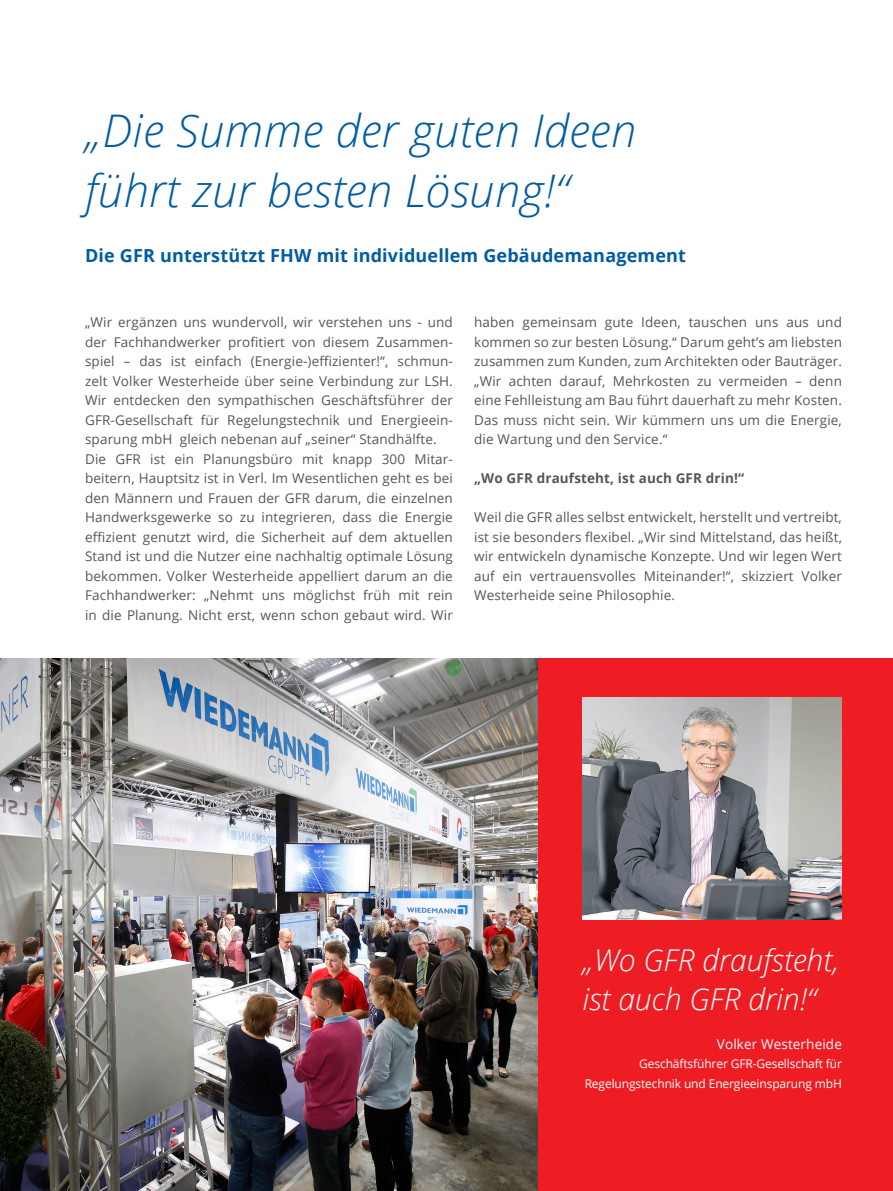
<style>
.page{position:relative;width:893px;height:1191px;background:#fff}
.page>*{position:absolute;margin:0;border:0;box-sizing:border-box;transform-origin:0 0}
.t1{font:italic 300 45px/60px "Open Sans";letter-spacing:.01em;color:#015ca3}
.t2{font:italic 300 30px/39px "Open Sans";color:#fff}
.t3{font:700 18px "Open Sans";letter-spacing:.01em;color:#015ca3}
.t4{font:13.5px/19.5px "Open Sans";letter-spacing:.01em;color:#575657;text-align:justify}
.t5{font:700 13.5px "Open Sans";letter-spacing:.01em;color:#575657}
.t6{font:13.5px "Open Sans";letter-spacing:.01em;color:#fff}
.t7{font:12px/19.5px "Open Sans";letter-spacing:-.01em;color:#fff;text-align:right}
</style>
<div class="page">
<img style="left:0;top:658px;width:539px;height:533px">
<div style="left:539px;top:658px;width:354px;height:533px;background:#ee1d23"></div>
<img style="left:583px;top:698px;width:259px;height:221px">
<h1 class="t1" style="left:85px;top:99px;width:553px">„Die Summe der guten Ideen führt zur besten Lösung!“</h1>
<h3 class="t3" style="left:85px;top:242px;width:602px">Die GFR unterstützt FHW mit individuellem Gebäudemanagement</h3>
<p class="t4" style="left:85px;top:312px;width:369px;text-align:left">„Wir ergänzen uns wundervoll, wir verstehen uns - und der Fachhandwerker profitiert von diesem Zusammen&shy;spiel – das ist einfach (Energie-)effizienter!“, schmun&shy;zelt Volker Westerheide über seine Verbindung zur LSH.<br>Wir entdecken den sympathischen Geschäftsführer der GFR-Gesellschaft für Regelungstechnik und Energieein&shy;sparung mbH gleich nebenan auf „seiner“ Standhälfte.<br>Die GFR ist ein Planungsbüro mit knapp 300 Mitar-- beitern, Hauptsitz ist in Verl. Im Wesentlichen geht es bei den Männern und Frauen der GFR darum, die einzelnen Handwerksgewerke so zu integrieren, dass die Energie effizient genutzt wird, die Sicherheit auf dem aktuellen Stand ist und die Nutzer eine nachhaltig optimale Lösung bekommen. Volker Westerheide appelliert darum an die Fachhandwerker: „Nehmt uns möglichst früh mit rein in die Planung. Nicht erst, wenn schon gebaut wird. Wir</p>
<p class="t4" style="left:474px;top:312px;width:369px">haben gemeinsam gute Ideen, tauschen uns aus und kommen so zur besten Lösung.“ Darum geht’s am liebsten zusammen zum Kunden, zum Architekten oder Bauträger. „Wir achten darauf, Mehrkosten zu vermeiden – denn eine Fehlleistung am Bau führt dauerhaft zu mehr Kosten.<br>Das muss nicht sein. Wir kümmern uns um die Energie, die Wartung und den Service.“</p>
<p class="t5" style="left:474px;top:468px;width:271px">„Wo GFR draufsteht, ist auch GFR drin!“</p>
<p class="t4" style="left:474px;top:507px;width:369px">Weil die GFR alles selbst entwickelt, herstellt und vertreibt, ist sie besonders flexibel. „Wir sind Mittelstand, das heißt, wir entwickeln dynamische Konzepte. Und wir legen Wert auf ein vertrauensvolles Miteinander!“, skizziert Volker Westerheide seine Philosophie.</p>
<h2 class="t2" style="left:583px;top:939px;width:258px">„Wo GFR draufsteht, ist auch GFR drin!“</h2>
<p class="t6" style="left:717px;top:1034px;width:127px">Volker Westerheide</p>
<p class="t7" style="left:585px;top:1054px;width:259px">Geschäftsführer GFR-Gesellschaft für<br>Regelungstechnik und Energieeinsparung mbH</p>
</div>
